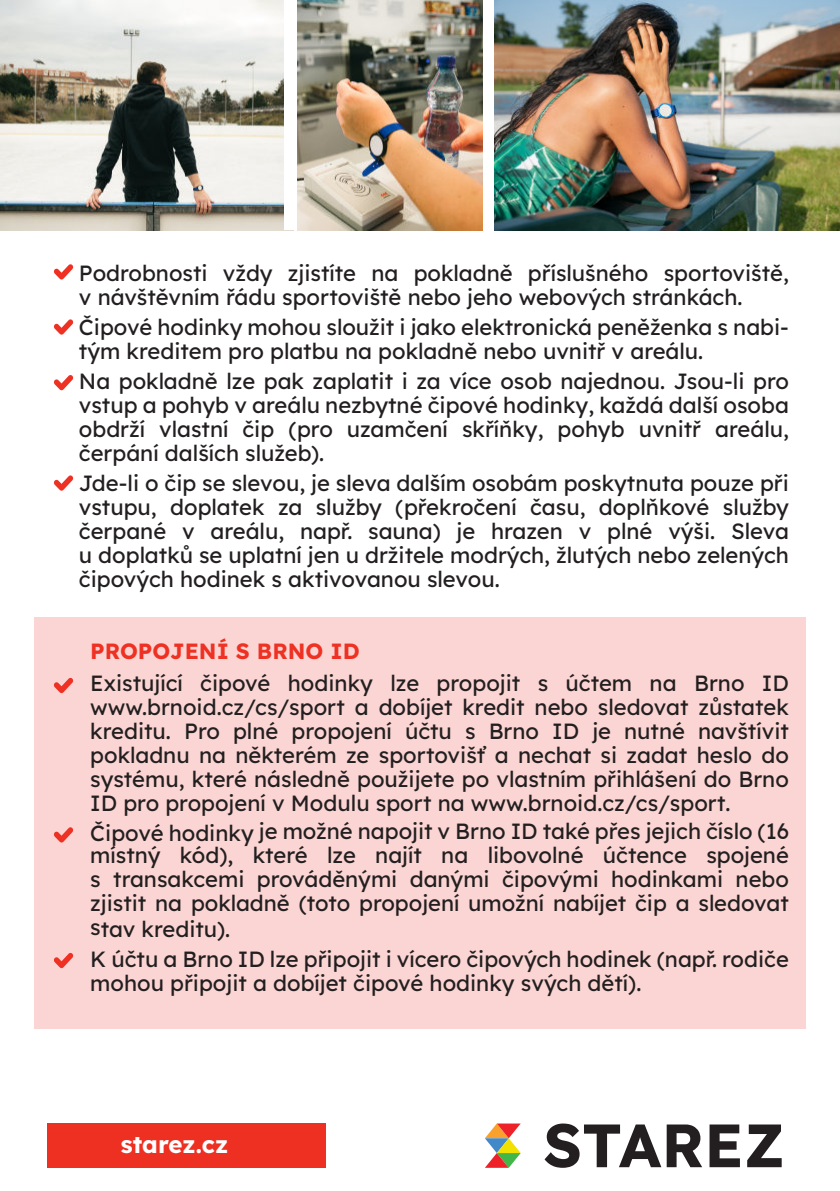
<style>
.page{position:relative;width:840px;height:1191px;background:#fff}
.page>*{position:absolute;margin:0;border:0;box-sizing:border-box;transform-origin:0 0}
.t1{font:700 24px "Lexend";color:#fff}
.t2{font:22px/24px "Lexend";color:#231f20;text-align:justify}
.t3{font:700 22px "Lexend";color:#ee3123}
</style>
<div class="page">
<div style="left:34px;top:617px;width:771px;height:412px;background:#fbd5d3"></div>
<div style="left:47px;top:1123px;width:279px;height:45px;background:#ee3023"></div>
<svg style="left:54px;top:475px;width:19px;height:16px"></svg>
<svg style="left:54px;top:264px;width:19px;height:15px"></svg>
<svg style="left:54px;top:678px;width:19px;height:15px"></svg>
<svg style="left:54px;top:827px;width:19px;height:15px"></svg>
<svg style="left:54px;top:319px;width:19px;height:16px"></svg>
<svg style="left:54px;top:375px;width:19px;height:15px"></svg>
<svg style="left:54px;top:953px;width:19px;height:15px"></svg>
<img style="left:0;top:0;width:284px;height:230px">
<svg style="left:485px;top:1123px;width:35px;height:45px"></svg>
<svg style="left:544px;top:1123px;width:158px;height:45px"></svg>
<svg style="left:709px;top:1124px;width:31px;height:43px"></svg>
<svg style="left:747px;top:1124px;width:34px;height:43px"></svg>
<img style="left:494px;top:0;width:346px;height:230px">
<img style="left:297px;top:0;width:185px;height:230px">
<p class="t2" style="left:79px;top:261px;width:711px">Podrobnosti vždy zjistíte na pokladně příslušného sportoviště, v návštěvním řádu sportoviště nebo jeho webových stránkách.</p>
<p class="t2" style="left:79px;top:315px;width:711px">Čipové hodinky mohou sloužit i jako elektronická peněženka s nabi&shy;tým kreditem pro platbu na pokladně nebo uvnitř v areálu.</p>
<p class="t2" style="left:79px;top:369px;width:711px">Na pokladně lze pak zaplatit i za více osob najednou. Jsou-li pro vstup a pohyb v areálu nezbytné čipové hodinky, každá další osoba obdrží vlastní čip (pro uzamčení skříňky, pohyb uvnitř areálu, čerpání dalších služeb).</p>
<p class="t2" style="left:79px;top:471px;width:711px">Jde-li o čip se slevou, je sleva dalším osobám poskytnuta pouze při vstupu, doplatek za služby (překročení času, doplňkové služby čerpané v areálu, např. sauna) je hrazen v plné výši. Sleva u doplatků se uplatní jen u držitele modrých, žlutých nebo zelených čipových hodinek s aktivovanou slevou.</p>
<p class="t3" style="left:90px;top:637px;width:271px">PROPOJENÍ S BRNO ID</p>
<p class="t2" style="left:90px;top:671px;width:700px">Existující čipové hodinky lze propojit s účtem na Brno ID www.brnoid.cz/cs/sport a dobíjet kredit nebo sledovat zůstatek kreditu. Pro plné propojení účtu s Brno ID je nutné navštívit pokladnu na některém ze sportovišť a nechat si zadat heslo do systému, které následně použijete po vlastním přihlášení do Brno ID pro propojení v Modulu sport na www.brnoid.cz/cs/sport.</p>
<p class="t2" style="left:90px;top:819px;width:700px">Čipové hodinky je možné napojit v Brno ID také přes jejich číslo (16 místný kód), které lze najít na libovolné účtence spojené s transakcemi prováděnými danými čipovými hodinkami nebo zjistit na pokladně (toto propojení umožní nabíjet čip a sledovat</p>
<p class="t2" style="left:90px;top:914px;width:700px;line-height:30px">stav kreditu).<br>K účtu a Brno ID lze připojit i vícero čipových hodinek (např. rodiče</p>
<p class="t2" style="left:90px;top:971px;width:552px">mohou připojit a dobíjet čipové hodinky svých dětí).</p>
<p class="t1" style="left:121px;top:1129px;width:109px">starez.cz</p>
</div>
